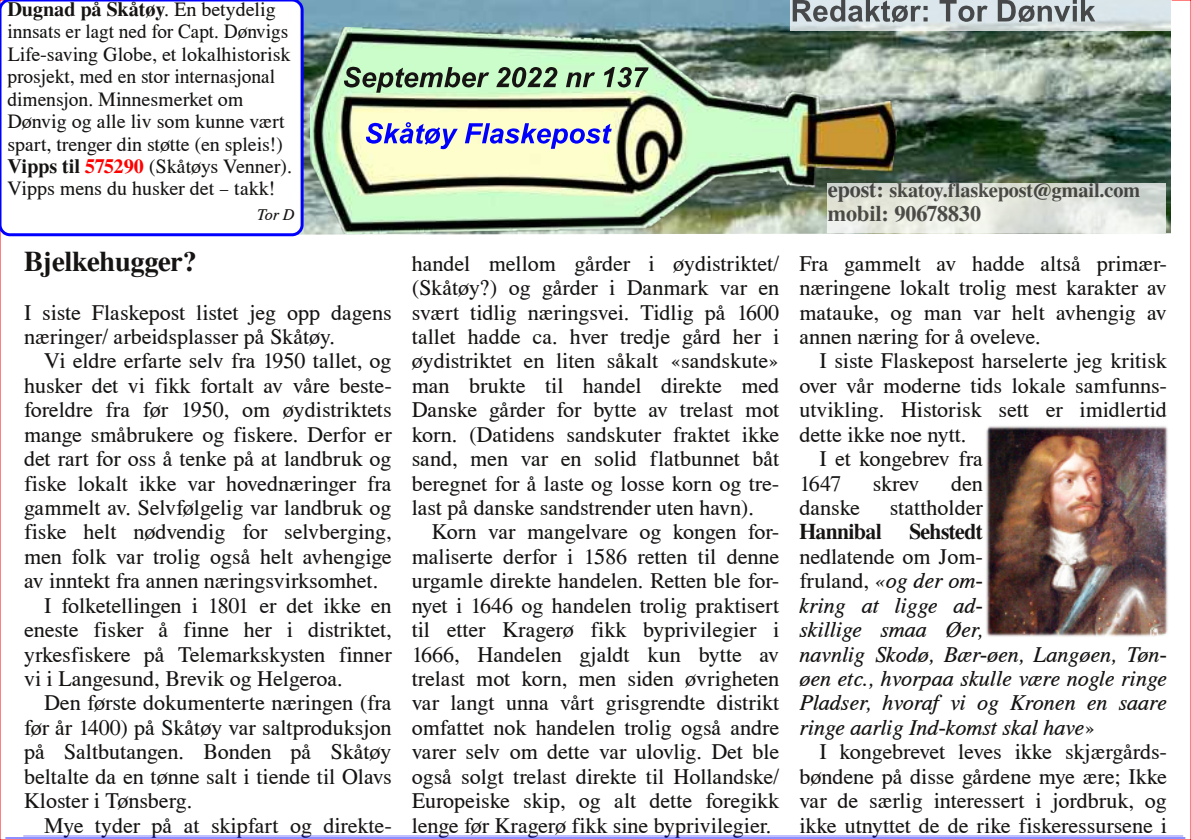
<style>
.page{position:relative;width:1191px;height:840px;background:#fff}
.page>*{position:absolute;margin:0;border:0;box-sizing:border-box;transform-origin:0 0}
.t1{font:500 28px "Nimbus Roman No 9";color:#161413}
.t2{font:22px/24.4px "Nimbus Roman No 9";color:#161413;text-align:justify}
.t3{font:italic 22px/24.4px "Nimbus Roman No 9";color:#161413}
.t4{font:500 22px "Nimbus Roman No 9";letter-spacing:-.02em;color:#161413}
.t5{font:500 22px "Nimbus Roman No 9";color:rgb(22 20 19/.75)}
.t6{font:20px/22.4px "Nimbus Roman No 9";color:#161413}
.t7{font:500 20px "Nimbus Roman No 9";color:rgb(22 20 19/.75)}
.t8{font:italic 16px "Nimbus Roman No 9";color:#161413}
.s1{font-weight:500}
.s2{font-weight:500;color:#f00}
.s3{font-size:22px}
.s4{font-style:normal}
</style>
<div class="page">
<img style="left:304px;top:0;width:866px;height:234px">
<img style="left:310px;top:28px;width:586px;height:205px">
<svg style="left:366px;top:122px;width:92px;height:27px"></svg>
<svg style="left:465px;top:123px;width:146px;height:26px"></svg>
<div style="left:790px;top:0;width:381px;height:30px;background:#fff;opacity:.75"></div>
<svg style="left:792px;top:0;width:135px;height:23px"></svg>
<svg style="left:939px;top:0;width:48px;height:22px"></svg>
<svg style="left:997px;top:0;width:98px;height:23px"></svg>
<svg style="left:344px;top:67px;width:145px;height:26px"></svg>
<svg style="left:496px;top:67px;width:61px;height:20px"></svg>
<svg style="left:566px;top:72px;width:29px;height:15px"></svg>
<svg style="left:604px;top:67px;width:44px;height:20px"></svg>
<div style="left:827px;top:183px;width:339px;height:49px;background:#fff;opacity:.75"></div>
<svg style="left:0;top:0;width:304px;height:236px"></svg>
<hr style="left:5px;top:837px;width:1180px;height:1px;background:#8f8fff">
<hr style="left:23px;top:835px;width:1160px;height:1px;background:#bfbfff">
<img style="left:986px;top:426px;width:182px;height:211px">
<p class="t6" style="left:8px;top:-3px;width:286px"><span class="s1">Dugnad på Skåtøy</span>. En betydelig innsats er lagt ned for Capt. Dønvigs Life-saving Globe, et lokalhistorisk prosjekt, med en stor internasjonal dimensjon. Minnesmerket om Dønvig og alle liv som kunne vært spart, trenger din støtte (en spleis!)<br><span class="s1">Vipps til</span> <span class="s2">575290</span> (Skåtøys Venner).<br>Vipps mens du husker det – takk!</p>
<p class="t8" style="left:257px;top:204px;width:39px">Tor D</p>
<p class="t1" style="left:24px;top:243px;width:174px">Bjelkehugger?</p>
<p class="t2" style="left:24px;top:299px;width:369px">I siste Flaskepost listet jeg opp dagens næringer/ arbeidsplasser på Skåtøy.</p>
<p class="t2" style="left:44px;top:348px;width:349px">Vi eldre erfarte selv fra 1950 tallet, og</p>
<p class="t2" style="left:24px;top:372px;width:369px">husker det vi fikk fortalt av våre beste-</p>
<p class="t2" style="left:24px;top:397px;width:369px">foreldre fra før 1950, om øydistriktets</p>
<p class="t2" style="left:24px;top:421px;width:369px">mange småbrukere og fiskere. Derfor er</p>
<p class="t2" style="left:24px;top:445px;width:369px">det rart for oss å tenke på at landbruk og</p>
<p class="t2" style="left:24px;top:470px;width:369px">fiske lokalt ikke var hovednæringer fra</p>
<p class="t2" style="left:24px;top:494px;width:369px">gammelt av. Selvfølgelig var landbruk og</p>
<p class="t2" style="left:24px;top:519px;width:369px">fiske helt nødvendig for selvberging,</p>
<p class="t2" style="left:24px;top:543px;width:369px">men folk var trolig også helt avhengige</p>
<p class="t2" style="left:24px;top:567px;width:356px">av inntekt fra annen næringsvirksomhet.</p>
<p class="t2" style="left:44px;top:592px;width:349px">I folketellingen i 1801 er det ikke en</p>
<p class="t2" style="left:24px;top:616px;width:369px">eneste fisker å finne her i distriktet,</p>
<p class="t2" style="left:24px;top:641px;width:369px">yrkesfiskere på Telemarkskysten finner</p>
<p class="t2" style="left:24px;top:665px;width:320px">vi i Langesund, Brevik og Helgeroa.</p>
<p class="t2" style="left:44px;top:689px;width:349px">Den første dokumenterte næringen (fra</p>
<p class="t2" style="left:24px;top:714px;width:369px">før år 1400) på Skåtøy var saltproduksjon</p>
<p class="t2" style="left:24px;top:738px;width:369px">på Saltbutangen. Bonden på Skåtøy</p>
<p class="t2" style="left:24px;top:763px;width:369px">beltalte da en tønne salt i tiende til Olavs</p>
<p class="t2" style="left:24px;top:787px;width:170px">Kloster i Tønsberg.</p>
<p class="t2" style="left:44px;top:811px;width:349px">Mye tyder på at skipfart og direkte-</p>
<p class="t2" style="left:412px;top:250px;width:369px">handel mellom gårder i øydistriktet/ (Skåtøy?) og gårder i Danmark var en svært tidlig næringsvei. Tidlig på 1600 tallet hadde ca. hver tredje gård her i øydistriktet en liten såkalt «sandskute» man brukte til handel direkte med Danske gårder for bytte av trelast mot korn. (Datidens sandskuter fraktet ikke sand, men var en solid flatbunnet båt beregnet for å laste og losse korn og tre&shy;last på danske sandstrender uten havn).</p>
<p class="t2" style="left:412px;top:519px;width:369px;text-indent:20px">Korn var mangelvare og kongen for&shy;maliserte derfor i 1586 retten til denne urgamle direkte handelen. Retten ble for&shy;nyet i 1646 og handelen trolig praktisert til etter Kragerø fikk byprivilegier i 1666, Handelen gjaldt kun bytte av trelast mot korn, men siden øvrigheten var langt unna vårt grisgrendte distrikt omfattet nok handelen trolig også andre varer selv om dette var ulovlig. Det ble også solgt trelast direkte til Hollandske/ Europeiske skip, og alt dette foregikk lenge før Kragerø fikk sine byprivilegier.</p>
<p class="t7" style="left:827px;top:177px;width:314px"><span class="s3">epost:</span> skatoy.flaskepost@gmail.com</p>
<p class="t5" style="left:827px;top:200px;width:155px">mobil: 90678830</p>
<p class="t2" style="left:799px;top:250px;width:369px">Fra gammelt av hadde altså primær&shy;næringene lokalt trolig mest karakter av matauke, og man var helt avhengig av annen næring for å oveleve.</p>
<p class="t2" style="left:819px;top:348px;width:349px">I siste Flaskepost harselerte jeg kritisk</p>
<p class="t2" style="left:799px;top:372px;width:369px">over vår moderne tids lokale samfunns-</p>
<p class="t2" style="left:799px;top:397px;width:369px">utvikling. Historisk sett er imidlertid</p>
<p class="t2" style="left:799px;top:421px;width:169px">dette ikke noe nytt.</p>
<p class="t2" style="left:819px;top:445px;width:165px">I et kongebrev fra</p>
<p class="t2" style="left:799px;top:470px;width:43px">1647</p>
<p class="t2" style="left:872px;top:470px;width:48px">skrev</p>
<p class="t2" style="left:951px;top:470px;width:33px">den</p>
<p class="t2" style="left:799px;top:494px;width:62px">danske</p>
<p class="t2" style="left:890px;top:494px;width:94px">stattholder</p>
<p class="t4" style="left:799px;top:518px;width:185px">Hannibal Sehstedt</p>
<p class="t3" style="left:799px;top:543px;width:369px"><span class="s4">nedlatende om Jom-<br>fruland,</span> «og der om-<br>kring at ligge ad-<br>skillige smaa Øer,<br>navnlig Skodø, Bær-øen, Langøen, Tøn&shy;øen etc., hvorpaa skulle være nogle ringe<br>Pladser, hvoraf vi og Kronen en saare ringe aarlig Ind-komst skal have<span class="s4">»</span></p>
<p class="t2" style="left:799px;top:738px;width:369px;text-indent:20px">I kongebrevet leves ikke skjærgårds&shy;bøndene på disse gårdene mye ære; Ikke var de særlig interessert i jordbruk, og ikke utnyttet de de rike fiskeressursene i</p>
</div>
